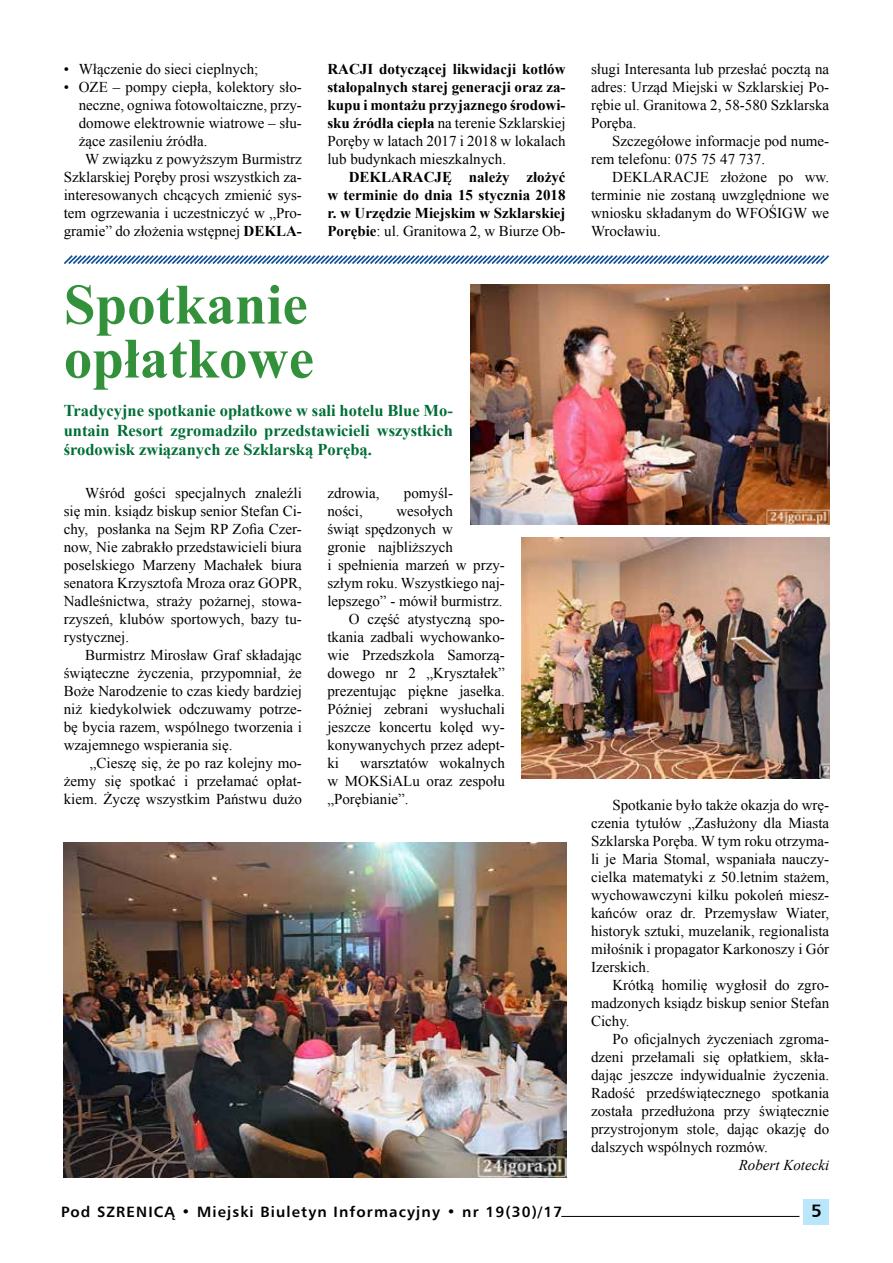
<style>
.page{position:relative;width:893px;height:1263px;background:#fff}
.page>*{position:absolute;margin:0;border:0;box-sizing:border-box;transform-origin:0 0}
.t1{font:700 57px/54px "Times New Roman";color:#33913c}
.t2{font:700 18px "Humnst 777 EU";color:#000}
.t3{font:700 16.5px/19.5px "Times New Roman";color:#006e37;text-align:justify}
.t4{font:15px/18px "Times New Roman";color:#000;text-align:justify}
.t5{font:700 15px/18px "Times New Roman";color:#000;text-align:justify}
.t6{font:700 15px "Humnst 777 EU";letter-spacing:.075em;color:#000}
.t7{font:italic 15px "Times New Roman";color:#000}
.s1{font-weight:700}
.s2{font-weight:400}
</style>
<div class="page">
<div style="left:804px;top:1199px;width:25px;height:26px;background:#b9e6fa"></div>
<hr style="left:561px;top:1216px;width:238px;height:1px;background:#000">
<svg style="left:64px;top:255px;width:766px;height:9px"></svg>
<img style="left:470px;top:285px;width:359px;height:239px">
<img style="left:64px;top:843px;width:502px;height:335px">
<img style="left:522px;top:538px;width:307px;height:240px">
<p class="t4" style="left:64px;top:60px;width:196px">• Włączenie do sieci cieplnych;</p>
<p class="t4" style="left:64px;top:78px;width:240px">• OZE – pompy ciepła, kolektory sło-</p>
<p class="t4" style="left:79px;top:96px;width:225px">neczne, ogniwa fotowoltaiczne, przy-</p>
<p class="t4" style="left:79px;top:114px;width:225px">domowe elektrownie wiatrowe – słu-</p>
<p class="t4" style="left:79px;top:132px;width:130px">żące zasileniu źródła.</p>
<p class="t4" style="left:85px;top:150px;width:218px">W związku z powyższym Burmistrz</p>
<p class="t4" style="left:64px;top:168px;width:240px">Szklarskiej Poręby prosi wszystkich za-</p>
<p class="t4" style="left:64px;top:186px;width:240px">interesowanych chcących zmienić sys-</p>
<p class="t4" style="left:64px;top:204px;width:240px">tem ogrzewania i uczestniczyć w „Pro-</p>
<p class="t4" style="left:64px;top:222px;width:240px">gramie” do złożenia wstępnej <span class="s1">DEKLA-</span></p>
<p class="t5" style="left:327px;top:60px;width:240px">RACJI dotyczącej likwidacji kotłów stałopalnych starej generacji oraz za&shy;kupu i montażu przyjaznego środowi&shy;sku źródła ciepła <span class="s2">na terenie Szklarskiej Poręby w latach 2017 i 2018 w lokalach lub budynkach mieszkalnych.</span></p>
<p class="t5" style="left:327px;top:168px;width:240px;text-indent:21px">DEKLARACJĘ należy złożyć w terminie do dnia 15 stycznia 2018 r. w Urzędzie Miejskim w Szklarskiej Porębie<span class="s2">: ul. Granitowa 2, w Biurze Ob-</span></p>
<h1 class="t1" style="left:64px;top:276px;width:252px">Spotkanie opłatkowe</h1>
<p class="t3" style="left:64px;top:400px;width:391px">Tradycyjne spotkanie opłatkowe w sali hotelu Blue Mo&shy;untain Resort zgromadziło przedstawicieli wszystkich środowisk związanych ze Szklarską Porębą.</p>
<p class="t4" style="left:64px;top:484px;width:240px;text-indent:21px">Wśród gości specjalnych znaleźli się min. ksiądz biskup senior Stefan Ci&shy;chy, posłanka na Sejm RP Zofia Czer&shy;now, Nie zabrakło przedstawicieli biura poselskiego Marzeny Machałek biura senatora Krzysztofa Mroza oraz GOPR, Nadleśnictwa, straży pożarnej, stowa&shy;rzyszeń, klubów sportowych, bazy tu&shy;rystycznej.</p>
<p class="t4" style="left:64px;top:646px;width:240px;text-indent:21px">Burmistrz Mirosław Graf składając świąteczne życzenia, przypomniał, że Boże Narodzenie to czas kiedy bardziej niż kiedykolwiek odczuwamy potrze&shy;bę bycia razem, wspólnego tworzenia i wzajemnego wspierania się.</p>
<p class="t4" style="left:64px;top:754px;width:240px;text-indent:26px">„Cieszę się, że po raz kolejny mo&shy;żemy się spotkać i przełamać opłat&shy;kiem. Życzę wszystkim Państwu dużo</p>
<p class="t4" style="left:327px;top:484px;width:54px">zdrowia,</p>
<p class="t4" style="left:404px;top:484px;width:51px">pomyśl-</p>
<p class="t4" style="left:327px;top:502px;width:37px">ności,</p>
<p class="t4" style="left:396px;top:502px;width:58px">wesołych</p>
<p class="t4" style="left:327px;top:520px;width:127px">świąt spędzonych w</p>
<p class="t4" style="left:327px;top:538px;width:127px">gronie najbliższych</p>
<p class="t4" style="left:327px;top:556px;width:179px">i spełnienia marzeń w przy-</p>
<p class="t4" style="left:327px;top:574px;width:179px">szłym roku. Wszystkiego naj-</p>
<p class="t4" style="left:327px;top:592px;width:176px">lepszego” - mówił burmistrz.</p>
<p class="t4" style="left:349px;top:610px;width:158px">O część atystyczną spo-</p>
<p class="t4" style="left:327px;top:628px;width:179px">tkania zadbali wychowanko-</p>
<p class="t4" style="left:327px;top:646px;width:179px">wie Przedszkola Samorzą-</p>
<p class="t4" style="left:327px;top:664px;width:179px">dowego nr 2 „Kryształek”</p>
<p class="t4" style="left:327px;top:682px;width:179px">prezentując piękne jasełka.</p>
<p class="t4" style="left:327px;top:700px;width:179px">Później zebrani wysłuchali</p>
<p class="t4" style="left:327px;top:718px;width:179px">jeszcze koncertu kolęd wy-</p>
<p class="t4" style="left:327px;top:736px;width:179px">konywanychych przez adept-</p>
<p class="t4" style="left:327px;top:754px;width:13px">ki</p>
<p class="t4" style="left:327px;top:754px;width:179px;text-indent:33px">warsztatów wokalnych w MOKSiALu oraz zespołu „Porębianie”.</p>
<p class="t4" style="left:591px;top:60px;width:240px">sługi Interesanta lub przesłać pocztą na adres: Urząd Miejski w Szklarskiej Po&shy;rębie ul. Granitowa 2, 58-580 Szklarska Poręba.</p>
<p class="t4" style="left:591px;top:132px;width:240px;text-indent:21px">Szczegółowe informacje pod nume&shy;rem telefonu: 075 75 47 737.</p>
<p class="t4" style="left:591px;top:168px;width:240px;text-indent:21px">DEKLARACJE złożone po ww. terminie nie zostaną uwzględnione we wniosku składanym do WFOŚIGW we Wrocławiu.</p>
<p class="t4" style="left:591px;top:796px;width:240px;text-indent:21px">Spotkanie było także okazja do wrę&shy;czenia tytułów „Zasłużony dla Miasta Szklarska Poręba. W tym roku otrzyma&shy;li je Maria Stomal, wspaniała nauczy&shy;cielka matematyki z 50.letnim stażem, wychowawczyni kilku pokoleń miesz&shy;kańców oraz dr. Przemysław Wiater, historyk sztuki, muzelanik, regionalista miłośnik i propagator Karkonoszy i Gór Izerskich.</p>
<p class="t4" style="left:591px;top:976px;width:240px;text-indent:21px">Krótką homilię wygłosił do zgro&shy;madzonych ksiądz biskup senior Stefan Cichy.</p>
<p class="t4" style="left:591px;top:1030px;width:240px;text-indent:21px">Po oficjalnych życzeniach zgroma&shy;dzeni przełamali się opłatkiem, skła&shy;dając jeszcze indywidualnie życzenia.<br>Radość przedświątecznego spotkania została przedłużona przy świątecznie przystrojonym stole, dając okazję do dalszych wspólnych rozmów.</p>
<p class="t7" style="left:739px;top:1154px;width:92px">Robert Kotecki</p>
<p class="t6" style="left:61px;top:1202px;width:503px">Pod SZRENICĄ • Miejski Biuletyn Informacyjny • nr 19(30)/17</p>
<p class="t2" style="left:811px;top:1199px;width:12px">5</p>
</div>
